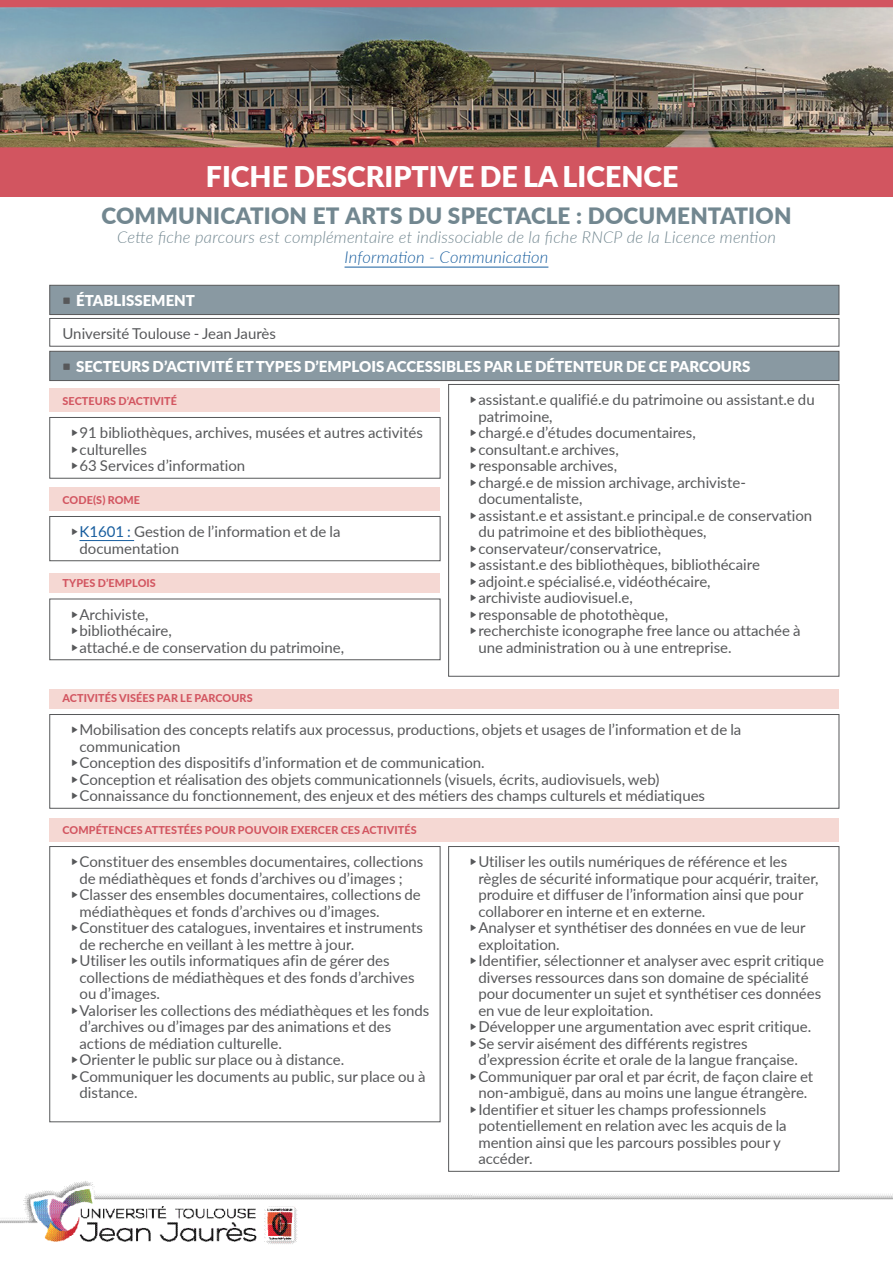
<style>
.page{position:relative;width:893px;height:1263px;background:#fff}
.page>*{position:absolute;margin:0;border:0;box-sizing:border-box;transform-origin:0 0}
.Titre_de_page_LG{font:900 28.5px "Lato";color:#fff}
.Titre_PARCOURS{font:900 22.5px "Lato";letter-spacing:.01em;color:#728790}
.Phrase_mention{font:italic 300 16.5px "Lato";letter-spacing:.01em;color:#728790}
.Phrase_mention-2{font:italic 300 16.5px "Lato";letter-spacing:.01em;color:#175d9e}
.Texte_encadré{font:15px/16.5px "Lato";color:#57585a}
.t1{font:900 15px "Lato";color:#fff}
.Sous-rubrique_LG{font:800 10.8px "Lato";letter-spacing:.01em;color:#d25560}
.s1{font-family:"Entypo";font-weight:400;font-size:21px;color:#57585a}
.s2{font-family:"Entypo";font-size:21px}
.s3{color:#175d9e}
.s4{font-weight:900;color:#fff}
</style>
<div class="page">
<img style="left:0;top:1146px;width:893px;height:98px">
<div style="left:0;top:79px;width:893px;height:118px;background:#d25560"></div>
<hr style="left:345px;top:267px;width:203px;height:1px;background:#175d9e">
<div style="left:50px;top:285px;width:789px;height:30px;background:#8999a2;border:1px solid #57585a"></div>
<div style="left:50px;top:318px;width:789px;height:28px;border:1px solid #57585a"></div>
<div style="left:50px;top:351px;width:789px;height:30px;background:#8999a2;border:1px solid #57585a"></div>
<div style="left:50px;top:389px;width:390px;height:23px;background:#f5d8d3"></div>
<div style="left:50px;top:417px;width:390px;height:61px;border:1px solid #57585a"></div>
<div style="left:50px;top:488px;width:390px;height:23px;background:#f5d8d3"></div>
<div style="left:50px;top:516px;width:390px;height:45px;border:1px solid #57585a"></div>
<hr style="left:80px;top:540px;width:54px;height:1px;background:#175d9e">
<div style="left:50px;top:574px;width:390px;height:19px;background:#f5d8d3"></div>
<div style="left:50px;top:599px;width:390px;height:61px;border:1px solid #57585a"></div>
<div style="left:448px;top:384px;width:391px;height:292px;border:1px solid #57585a"></div>
<div style="left:50px;top:689px;width:789px;height:19px;background:#f5d8d3"></div>
<div style="left:50px;top:714px;width:789px;height:94px;border:1px solid #57585a"></div>
<div style="left:50px;top:818px;width:789px;height:23px;background:#f5d8d3"></div>
<div style="left:50px;top:846px;width:390px;height:276px;border:1px solid #57585a"></div>
<div style="left:448px;top:846px;width:391px;height:325px;border:1px solid #57585a"></div>
<div style="left:0;top:0;width:893px;height:147px;background:#d25560"></div>
<img style="left:0;top:7px;width:893px;height:140px">
<p class="Titre_de_page_LG" style="left:206px;top:155px;width:474px">FICHE DESCRIPTIVE DE LA LICENCE</p>
<p class="Titre_PARCOURS" style="left:101px;top:198px;width:691px">COMMUNICATION ET ARTS DU SPECTACLE : DOCUMENTATION</p>
<p class="Phrase_mention" style="left:117px;top:226px;width:660px">Cette fiche parcours est complémentaire et indissociable de la fiche RNCP de la Licence mention</p>
<p class="Phrase_mention-2" style="left:345px;top:246px;width:205px">Information - Communication</p>
<p class="t1" style="left:63px;top:289px;width:134px"><span class="s1">~</span> ÉTABLISSEMENT</p>
<p class="Texte_encadré" style="left:63px;top:325px;width:215px">Université Toulouse - Jean Jaurès</p>
<p class="t1" style="left:63px;top:355px;width:689px"><span class="s1">~</span> SECTEURS D’ACTIVITÉ ET TYPES D’EMPLOIS ACCESSIBLES PAR LE DÉTENTEUR DE CE PARCOURS</p>
<p class="Sous-rubrique_LG" style="left:63px;top:393px;width:116px">SECTEURS D’ACTIVITÉ</p>
<p class="Texte_encadré" style="left:71px;top:424px;width:353px"><span class="s2">{</span>91 bibliothèques, archives, musées et autres activités</p>
<p class="Texte_encadré" style="left:71px;top:440px;width:77px"><span class="s2">{</span>culturelles</p>
<p class="Texte_encadré" style="left:71px;top:457px;width:176px"><span class="s2">{</span>63 Services d’information</p>
<p class="Sous-rubrique_LG" style="left:63px;top:492px;width:79px">CODE(S) ROME</p>
<p class="Texte_encadré" style="left:80px;top:523px;width:263px;text-indent:-9px"><span class="s2">{</span><span class="s3">K1601 :</span> Gestion de l’information et de la documentation</p>
<p class="Sous-rubrique_LG" style="left:63px;top:575px;width:95px">TYPES D’EMPLOIS</p>
<p class="Texte_encadré" style="left:71px;top:605px;width:79px"><span class="s2">{</span>Archiviste,</p>
<p class="Texte_encadré" style="left:71px;top:622px;width:102px"><span class="s2">{</span>bibliothécaire,</p>
<p class="Texte_encadré" style="left:71px;top:638px;width:275px"><span class="s2">{</span>attaché.e de conservation du patrimoine,</p>
<p class="Texte_encadré" style="left:478px;top:391px;width:338px;text-indent:-9px"><span class="s2">{</span>assistant.e qualifié.e du patrimoine ou assistant.e du patrimoine,</p>
<p class="Texte_encadré" style="left:470px;top:424px;width:227px"><span class="s2">{</span>chargé.e d’études documentaires,</p>
<p class="Texte_encadré" style="left:470px;top:440px;width:150px"><span class="s2">{</span>consultant.e archives,</p>
<p class="Texte_encadré" style="left:470px;top:457px;width:149px"><span class="s2">{</span>responsable archives,</p>
<p class="Texte_encadré" style="left:478px;top:473px;width:269px;text-indent:-9px"><span class="s2">{</span>chargé.e de mission archivage, archiviste&shy;documentaliste,</p>
<p class="Texte_encadré" style="left:478px;top:506px;width:335px;text-indent:-9px"><span class="s2">{</span>assistant.e et assistant.e principal.e de conservation du patrimoine et des bibliothèques,</p>
<p class="Texte_encadré" style="left:470px;top:539px;width:193px"><span class="s2">{</span>conservateur/conservatrice,</p>
<p class="Texte_encadré" style="left:470px;top:556px;width:292px"><span class="s2">{</span>assistant.e des bibliothèques, bibliothécaire</p>
<p class="Texte_encadré" style="left:470px;top:572px;width:242px"><span class="s2">{</span>adjoint.e spécialisé.e, vidéothécaire,</p>
<p class="Texte_encadré" style="left:470px;top:589px;width:165px"><span class="s2">{</span>archiviste audiovisuel.e,</p>
<p class="Texte_encadré" style="left:470px;top:605px;width:200px"><span class="s2">{</span>responsable de photothèque,</p>
<p class="Texte_encadré" style="left:470px;top:622px;width:332px;text-align:center"><span class="s2">{</span>recherchiste iconographe free lance ou attachée à une administration ou à une entreprise.<span class="s4">VITÉS ET</span></p>
<p class="Sous-rubrique_LG" style="left:63px;top:690px;width:192px">ACTIVITÉS VISÉES PAR LE PARCOURS</p>
<p class="Texte_encadré" style="left:80px;top:721px;width:663px;text-indent:-9px"><span class="s2">{</span>Mobilisation des concepts relatifs aux processus, productions, objets et usages de l’information et de la communication</p>
<p class="Texte_encadré" style="left:71px;top:754px;width:415px"><span class="s2">{</span>Conception des dispositifs d’information et de communication.</p>
<p class="Texte_encadré" style="left:71px;top:770px;width:590px"><span class="s2">{</span>Conception et réalisation des objets communicationnels (visuels, écrits, audiovisuels, web)</p>
<p class="Texte_encadré" style="left:71px;top:787px;width:636px"><span class="s2">{</span>Connaissance du fonctionnement, des enjeux et des métiers des champs culturels et médiatiques</p>
<p class="Sous-rubrique_LG" style="left:63px;top:822px;width:356px">COMPÉTENCES ATTESTÉES POUR POUVOIR EXERCER CES ACTIVITÉS</p>
<p class="Texte_encadré" style="left:80px;top:853px;width:345px;text-indent:-9px"><span class="s2">{</span>Constituer des ensembles documentaires, collections de médiathèques et fonds d’archives ou d’images ;</p>
<p class="Texte_encadré" style="left:80px;top:886px;width:343px;text-indent:-9px"><span class="s2">{</span>Classer des ensembles documentaires, collections de médiathèques et fonds d’archives ou d’images.</p>
<p class="Texte_encadré" style="left:80px;top:919px;width:345px;text-indent:-9px"><span class="s2">{</span>Constituer des catalogues, inventaires et instruments de recherche en veillant à les mettre à jour.</p>
<p class="Texte_encadré" style="left:80px;top:952px;width:337px;text-indent:-9px"><span class="s2">{</span>Utiliser les outils informatiques afin de gérer des collections de médiathèques et des fonds d’archives ou d’images.</p>
<p class="Texte_encadré" style="left:80px;top:1001px;width:351px;text-indent:-9px"><span class="s2">{</span>Valoriser les collections des médiathèques et les fonds d’archives ou d’images par des animations et des actions de médiation culturelle.</p>
<p class="Texte_encadré" style="left:71px;top:1051px;width:275px"><span class="s2">{</span>Orienter le public sur place ou à distance.</p>
<p class="Texte_encadré" style="left:80px;top:1067px;width:347px;text-indent:-9px"><span class="s2">{</span>Communiquer les documents au public, sur place ou à distance.</p>
<p class="Texte_encadré" style="left:478px;top:853px;width:342px;text-indent:-9px"><span class="s2">{</span>Utiliser les outils numériques de référence et les règles de sécurité informatique pour acquérir, traiter, produire et diffuser de l’information ainsi que pour collaborer en interne et en externe.</p>
<p class="Texte_encadré" style="left:478px;top:919px;width:329px;text-indent:-9px"><span class="s2">{</span>Analyser et synthétiser des données en vue de leur exploitation.</p>
<p class="Texte_encadré" style="left:478px;top:952px;width:347px;text-indent:-9px"><span class="s2">{</span>Identifier, sélectionner et analyser avec esprit critique diverses ressources dans son domaine de spécialité pour documenter un sujet et synthétiser ces données en vue de leur exploitation.</p>
<p class="Texte_encadré" style="left:470px;top:1018px;width:343px"><span class="s2">{</span>Développer une argumentation avec esprit critique.</p>
<p class="Texte_encadré" style="left:478px;top:1034px;width:321px;text-indent:-9px"><span class="s2">{</span>Se servir aisément des différents registres d’expression écrite et orale de la langue française.</p>
<p class="Texte_encadré" style="left:470px;top:1067px;width:345px;text-align:center"><span class="s2">{</span>Communiquer par oral et par écrit, de façon claire et non-ambiguë, dans au moins une langue étrangère.</p>
<p class="Texte_encadré" style="left:478px;top:1100px;width:310px;text-indent:-9px"><span class="s2">{</span>Identifier et situer les champs professionnels potentiellement en relation avec les acquis de la mention ainsi que les parcours possibles pour y accéder.</p>
</div>
